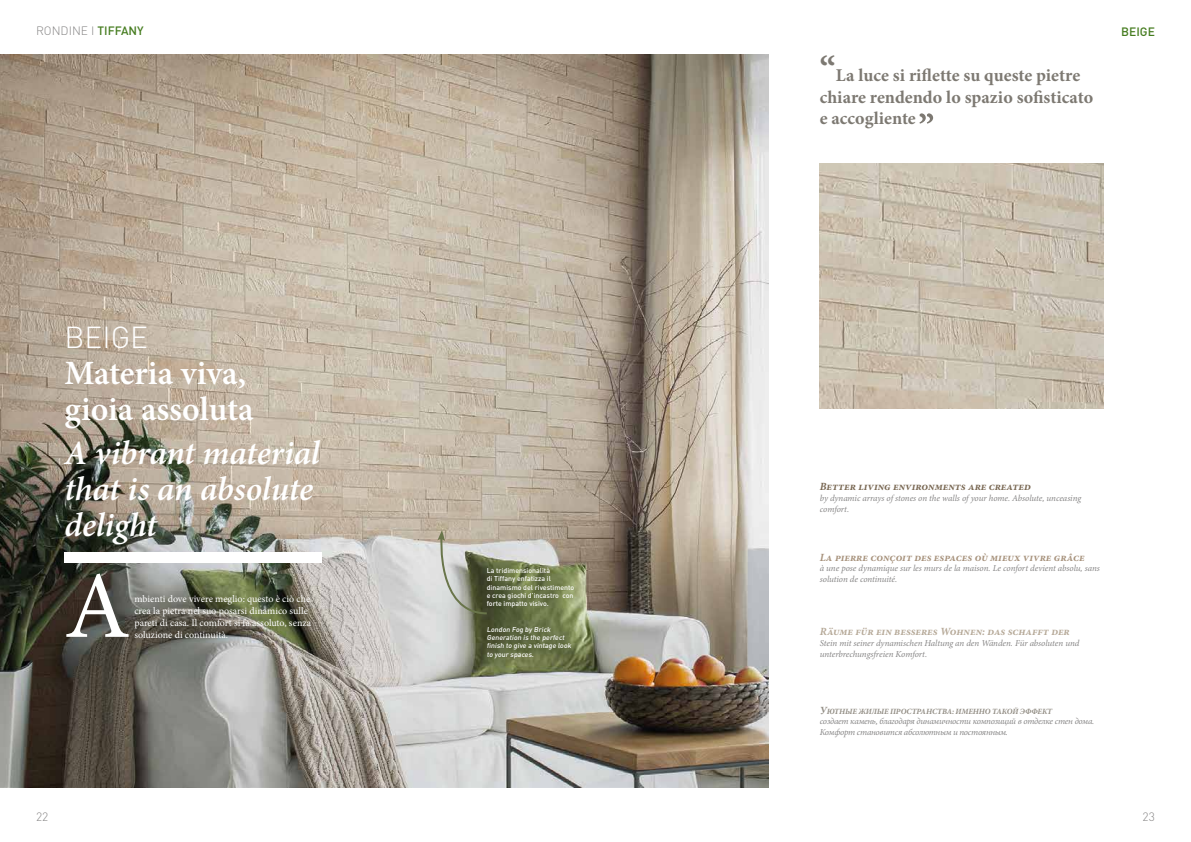
<style>
.page{position:relative;width:1191px;height:842px;background:#fff}
.page>*{position:absolute;margin:0;border:0;box-sizing:border-box;transform-origin:0 0}
.t1{font:italic 600 34px/36px "Minion Pro";letter-spacing:-.01em;color:#fff}
.t2{font:600 34px/36px "Minion Pro";color:#fff}
.t3{font:300 30px "DIN";color:#fff}
.t4{font:700 18px/21.6px "Minion Pro";color:#7d7972}
.t5{font:300 12px "DIN";color:#878686}
.t6{font:500 12px "DIN";color:#457c1f}
.t7{font:italic 700 11px "Minion Pro";color:#a7927c}
.t8{font:italic 700 11px "Minion Pro";color:#b6a998}
.t9{font:italic 700 11px "Minion Pro";color:#796853}
.t10{font:10px/12px "Minion Pro";color:#fff}
.t11{font:italic 9px/10.8px "Minion Pro";letter-spacing:-.015em;color:#878686}
.t12{font:italic 700 8px "Minion Pro";letter-spacing:-.015em;color:#928d84}
.t13{font:500 7px/8.4px "DIN";color:#fff}
.s1{font-weight:500;color:#457c1f}
.s2{font-size:36px}
.s3{font-size:11px}
</style>
<div class="page">
<img style="left:0;top:55px;width:768px;height:732px">
<div style="left:64px;top:553px;width:258px;height:10px;background:#fff"></div>
<img style="left:820px;top:163px;width:283px;height:245px">
<svg style="left:919px;top:113px;width:14px;height:11px"></svg>
<svg style="left:66px;top:573px;width:63px;height:64px"></svg>
<svg style="left:436px;top:530px;width:53px;height:85px"></svg>
<h3 class="t5" style="left:36px;top:24px;width:109px">RONDINE I <span class="s1">TIFFANY</span></h3>
<h2 class="t3" style="left:64px;top:319px;width:85px">BEIGE</h2>
<h1 class="t2" style="left:64px;top:355px;width:191px">Materia viva, gioia assoluta</h1>
<h1 class="t1" style="left:64px;top:435px;width:257px">A vibrant material that is an absolute delight</h1>
<p class="t10" style="left:134px;top:592px;width:178px">mbienti dove vivere meglio: questo è ciò che crea la pietra nel suo posarsi dinamico sulle pareti di casa. Il comfort si fa assoluto, senza soluzione di continuità.</p>
<p class="t13" style="left:487px;top:566px;width:89px">La tridimensionalità<br>di Tiffany enfatizza il dinamismo del rivestimento e crea giochi d’incastro con forte impatto visivo.</p>
<p class="t13" style="left:487px;top:625px;width:87px">London Fog by Brick<br>Generation is the perfect finish to give a vintage look to your spaces.</p>
<h3 class="t4" style="left:820px;top:64px;width:275px"><span class="s2">“</span>La luce si riflette su queste pietre chiare rendendo lo spazio sofisticato e accogliente</h3>
<h3 class="t6" style="left:1121px;top:24px;width:35px">BEIGE</h3>
<p class="t9" style="left:820px;top:479px;width:212px">Better living environments are created</p>
<p class="t11" style="left:820px;top:492px;width:263px">by dynamic arrays of stones on the walls of your home. Absolute, unceasing comfort.</p>
<p class="t7" style="left:820px;top:549px;width:266px">La pierre conçoit des espaces où mieux vivre grâce</p>
<p class="t11" style="left:820px;top:563px;width:282px">à une pose dynamique sur les murs de la maison. Le confort devient absolu, sans solution de continuité.</p>
<p class="t8" style="left:820px;top:624px;width:251px">Räume für ein besseres Wohnen: das schafft der</p>
<p class="t11" style="left:820px;top:638px;width:261px">Stein mit seiner dynamischen Haltung an den Wänden. Für absoluten und unterbrechungsfreien Komfort.</p>
<p class="t12" style="left:820px;top:705px;width:234px"><span class="s3">У</span>ЮТНЫЕ ЖИЛЫЕ ПРОСТРАНСТВА: ИМЕННО ТАКОЙ ЭФФЕКТ</p>
<p class="t11" style="left:820px;top:716px;width:276px">создает камень, благодаря динамичности композиций в отделке стен дома.<br>Комфорт становится абсолютным и постоянным.</p>
<h3 class="t5" style="left:36px;top:810px;width:14px">22</h3>
<h3 class="t5" style="left:1142px;top:810px;width:14px">23</h3>
</div>
